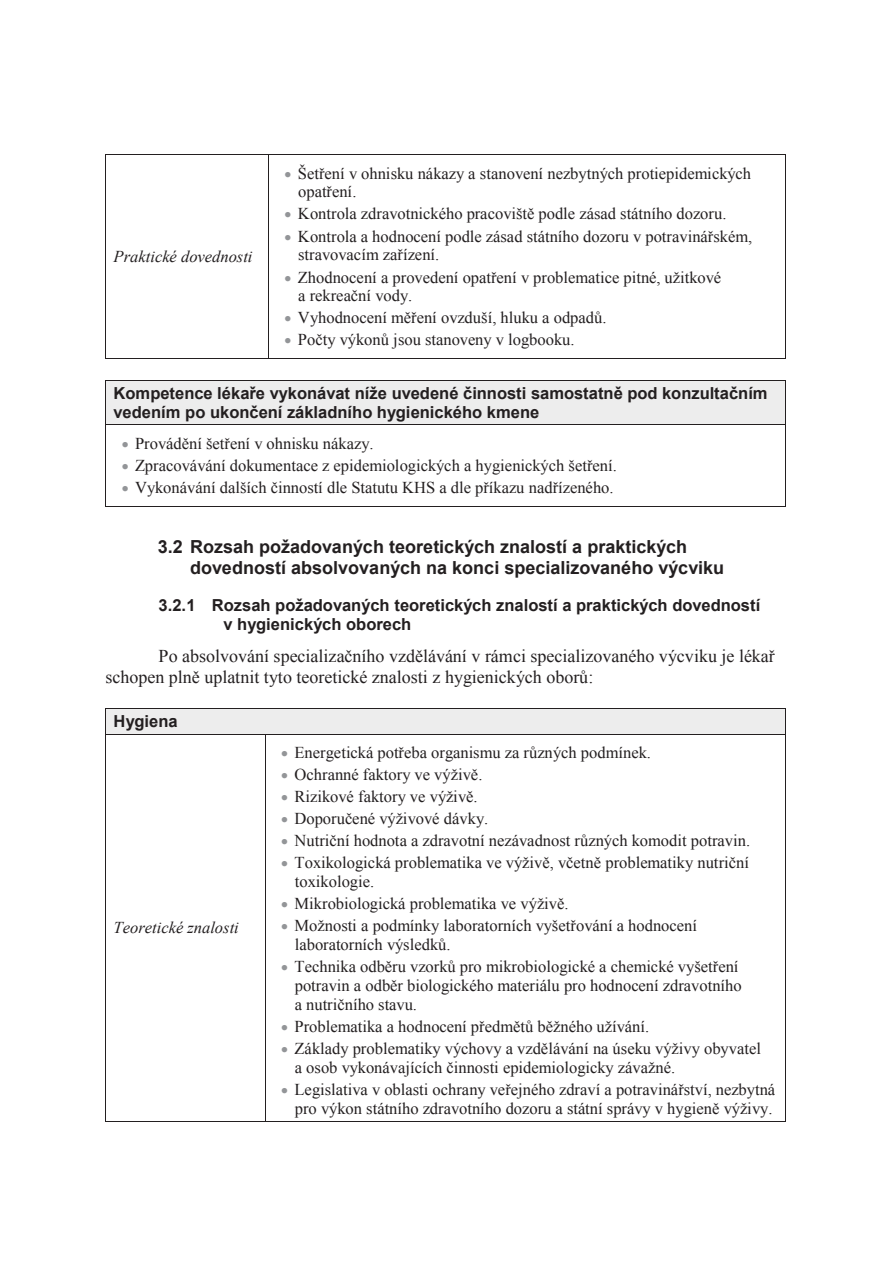
<style>
.page{position:relative;width:893px;height:1263px;background:#fff}
.page>*{position:absolute;margin:0;border:0;box-sizing:border-box;transform-origin:0 0}
.t1{font:18px/20.7px "Times New Roman";color:#231f20}
.t2{font:700 18px/20.7px "Arial";color:#231f20}
.t3{font:16.5px/18.8px "Times New Roman";color:#231f20}
.t4{font:700 16.5px/19px "Arial";color:#231f20}
.t5{font:italic 16.5px "Times New Roman";color:#231f20}
.s1{color:#939598}
</style>
<div class="page">
<hr style="left:106px;top:154px;width:162px;height:1px;background:#231f20">
<hr style="left:269px;top:154px;width:517px;height:1px;background:#231f20">
<hr style="left:105px;top:155px;width:1px;height:203px;background:#231f20">
<hr style="left:106px;top:358px;width:162px;height:1px;background:#231f20">
<hr style="left:268px;top:155px;width:1px;height:203px;background:#231f20">
<hr style="left:269px;top:358px;width:517px;height:1px;background:#231f20">
<hr style="left:786px;top:155px;width:1px;height:203px;background:#231f20">
<div style="left:106px;top:380px;width:680px;height:45px;background:#ededed"></div>
<hr style="left:106px;top:380px;width:680px;height:1px;background:#231f20">
<hr style="left:105px;top:380px;width:1px;height:45px;background:#231f20">
<hr style="left:786px;top:380px;width:1px;height:45px;background:#231f20">
<hr style="left:106px;top:425px;width:680px;height:1px;background:#231f20">
<hr style="left:105px;top:425px;width:1px;height:81px;background:#231f20">
<hr style="left:106px;top:506px;width:680px;height:1px;background:#231f20">
<hr style="left:786px;top:425px;width:1px;height:81px;background:#231f20">
<div style="left:106px;top:709px;width:680px;height:25px;background:#ededed"></div>
<hr style="left:106px;top:708px;width:680px;height:1px;background:#231f20">
<svg style="left:105px;top:708px;width:1px;height:27px"></svg>
<hr style="left:106px;top:734px;width:159px;height:1px;background:#231f20">
<hr style="left:265px;top:734px;width:521px;height:1px;background:#231f20">
<hr style="left:105px;top:735px;width:1px;height:386px;background:#231f20">
<hr style="left:106px;top:1121px;width:159px;height:1px;background:#231f20">
<hr style="left:265px;top:735px;width:1px;height:386px;background:#231f20">
<hr style="left:265px;top:1121px;width:521px;height:1px;background:#231f20">
<hr style="left:786px;top:735px;width:1px;height:386px;background:#231f20">
<p class="t3" style="left:298px;top:163px;width:455px;text-indent:-14px"><span class="s1">•</span> Šetření v ohnisku nákazy a stanovení nezbytných protiepidemických opatření.</p>
<p class="t3" style="left:285px;top:204px;width:443px"><span class="s1">•</span> Kontrola zdravotnického pracoviště podle zásad státního dozoru.</p>
<p class="t3" style="left:298px;top:226px;width:455px;text-indent:-14px"><span class="s1">•</span> Kontrola a hodnocení podle zásad státního dozoru v potravinářském, stravovacím zařízení.</p>
<p class="t3" style="left:298px;top:267px;width:425px;text-indent:-14px"><span class="s1">•</span> Zhodnocení a provedení opatření v problematice pitné, užitkové a rekreační vody.</p>
<p class="t3" style="left:285px;top:308px;width:323px"><span class="s1">•</span> Vyhodnocení měření ovzduší, hluku a odpadů.</p>
<p class="t3" style="left:285px;top:330px;width:291px"><span class="s1">•</span> Počty výkonů jsou stanoveny v logbooku.</p>
<p class="t4" style="left:114px;top:383px;width:655px">Kompetence lékaře vykonávat níže uvedené činnosti samostatně pod konzultačním vedením po ukončení základního hygienického kmene</p>
<p class="t3" style="left:122px;top:434px;width:253px"><span class="s1">•</span> Provádění šetření v ohnisku nákazy.</p>
<p class="t3" style="left:122px;top:456px;width:497px"><span class="s1">•</span> Zpracovávání dokumentace z epidemiologických a hygienických šetření.</p>
<p class="t3" style="left:122px;top:478px;width:493px"><span class="s1">•</span> Vykonávání dalších činností dle Statutu KHS a dle příkazu nadřízeného.</p>
<p class="t5" style="left:114px;top:245px;width:140px">Praktické dovednosti</p>
<p class="t2" style="left:190px;top:537px;width:536px;text-indent:-32px">3.2 Rozsah požadovaných teoretických znalostí a praktických dovedností absolvovaných na konci specializovaného výcviku</p>
<p class="t4" style="left:223px;top:596px;width:539px;text-indent:-65px">3.2.1 Rozsah požadovaných teoretických znalostí a praktických dovedností v hygienických oborech</p>
<p class="t1" style="left:106px;top:645px;width:671px;text-indent:53px">Po absolvování specializačního vzdělávání v rámci specializovaného výcviku je lékař schopen plně uplatnit tyto teoretické znalosti z hygienických oborů:</p>
<p class="t4" style="left:114px;top:712px;width:66px">Hygiena</p>
<p class="t5" style="left:114px;top:916px;width:127px">Teoretické znalosti</p>
<p class="t3" style="left:281px;top:743px;width:371px"><span class="s1">•</span> Energetická potřeba organismu za různých podmínek.</p>
<p class="t3" style="left:281px;top:765px;width:203px"><span class="s1">•</span> Ochranné faktory ve výživě.</p>
<p class="t3" style="left:281px;top:787px;width:198px"><span class="s1">•</span> Rizikové faktory ve výživě.</p>
<p class="t3" style="left:281px;top:809px;width:209px"><span class="s1">•</span> Doporučené výživové dávky.</p>
<p class="t3" style="left:281px;top:831px;width:470px"><span class="s1">•</span> Nutriční hodnota a zdravotní nezávadnost různých komodit potravin.</p>
<p class="t3" style="left:295px;top:853px;width:456px;text-indent:-14px"><span class="s1">•</span> Toxikologická problematika ve výživě, včetně problematiky nutriční toxikologie.</p>
<p class="t3" style="left:281px;top:894px;width:289px"><span class="s1">•</span> Mikrobiologická problematika ve výživě.</p>
<p class="t3" style="left:295px;top:916px;width:404px;text-indent:-14px"><span class="s1">•</span> Možnosti a podmínky laboratorních vyšetřování a hodnocení laboratorních výsledků.</p>
<p class="t3" style="left:295px;top:956px;width:449px;text-indent:-14px"><span class="s1">•</span> Technika odběru vzorků pro mikrobiologické a chemické vyšetření potravin a odběr biologického materiálu pro hodnocení zdravotního a nutričního stavu.</p>
<p class="t3" style="left:281px;top:1016px;width:370px"><span class="s1">•</span> Problematika a hodnocení předmětů běžného užívání.</p>
<p class="t3" style="left:295px;top:1038px;width:468px;text-indent:-14px"><span class="s1">•</span> Základy problematiky výchovy a vzdělávání na úseku výživy obyvatel a osob vykonávajících činnosti epidemiologicky závažné.</p>
<p class="t3" style="left:281px;top:1079px;width:496px;text-align:right"><span class="s1">•</span> Legislativa v oblasti ochrany veřejného zdraví a potravinářství, nezbytná pro výkon státního zdravotního dozoru a státní správy v hygieně výživy.</p>
</div>
